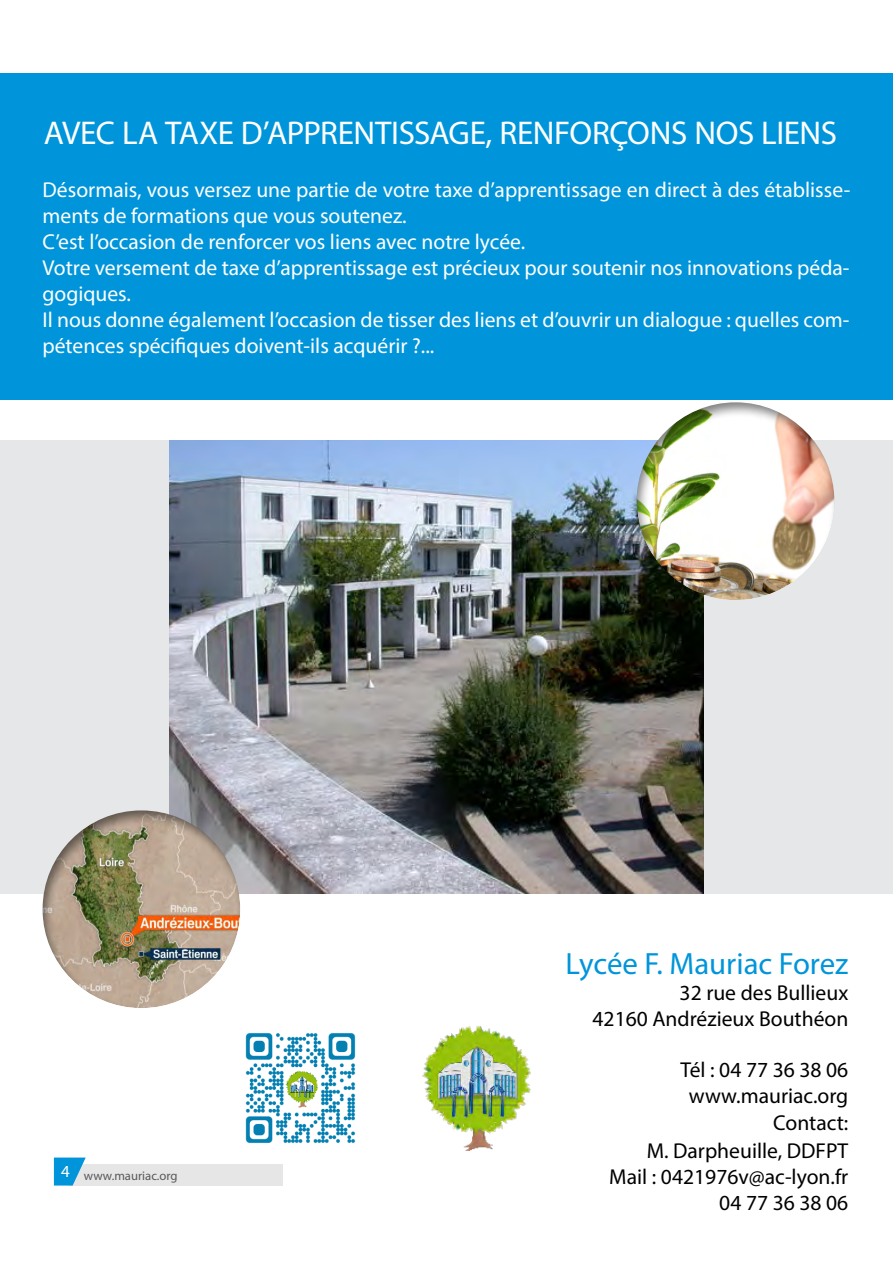
<style>
.page{position:relative;width:893px;height:1263px;background:#fff}
.page>*{position:absolute;margin:0;border:0;box-sizing:border-box;transform-origin:0 0}
.t1{font:33px "Myriad Pro";letter-spacing:-.015em;color:#fff}
.t2{font:30.9px "Myriad Pro";color:#0095da}
.t3{font:21.6px/26px "Myriad Pro";color:#fff}
.t4{font:21.6px/26.5px "Myriad Pro";color:#000;text-align:right}
.t5{font:12.75px "Myriad Pro";color:#58595b}
</style>
<div class="page">
<div style="left:0;top:73px;width:893px;height:327px;background:#0095da"></div>
<div style="left:0;top:440px;width:893px;height:453px;background:#e6e7e8"></div>
<img style="left:170px;top:440px;width:534px;height:453px">
<div style="left:30px;top:797px;width:224px;height:212px;background:#000;opacity:.5"></div>
<div style="left:69px;top:1164px;width:213px;height:21px;background:#e6e6e6"></div>
<svg style="left:54px;top:1157px;width:32px;height:28px"></svg>
<img style="left:423px;top:1026px;width:107px;height:124px">
<img style="left:245px;top:1033px;width:111px;height:111px">
<div style="left:624px;top:389px;width:224px;height:212px;background:#000;opacity:.5"></div>
<h1 class="t1" style="left:44px;top:113px;width:795px">AVEC LA TAXE D’APPRENTISSAGE, RENFORÇONS NOS LIENS</h1>
<p class="t3" style="left:43px;top:177px;width:809px">Désormais, vous versez une partie de votre taxe d’apprentissage en direct à des établisse&shy;ments de formations que vous soutenez.<br>C’est l’occasion de renforcer vos liens avec notre lycée.<br>Votre versement de taxe d’apprentissage est précieux pour soutenir nos innovations péda&shy;gogiques.<br>Il nous donne également l’occasion de tisser des liens et d’ouvrir un dialogue : quelles com&shy;pétences spécifiques doivent-ils acquérir ?...</p>
<p class="t5" style="left:61px;top:1168px;width:118px"><sup>4</sup> www.mauriac.org</p>
<h2 class="t2" style="left:565px;top:944px;width:284px">Lycée F. Mauriac Forez</h2>
<p class="t4" style="left:592px;top:979px;width:257px;line-height:26px">32 rue des Bullieux<br>42160 Andrézieux Bouthéon</p>
<p class="t4" style="left:609px;top:1056px;width:241px">Tél : 04 77 36 38 06 www.mauriac.org<br>Contact:<br>M. Darpheuille, DDFPT<br>Mail : 0421976v@ac-lyon.fr<br>04 77 36 38 06</p>
</div>
